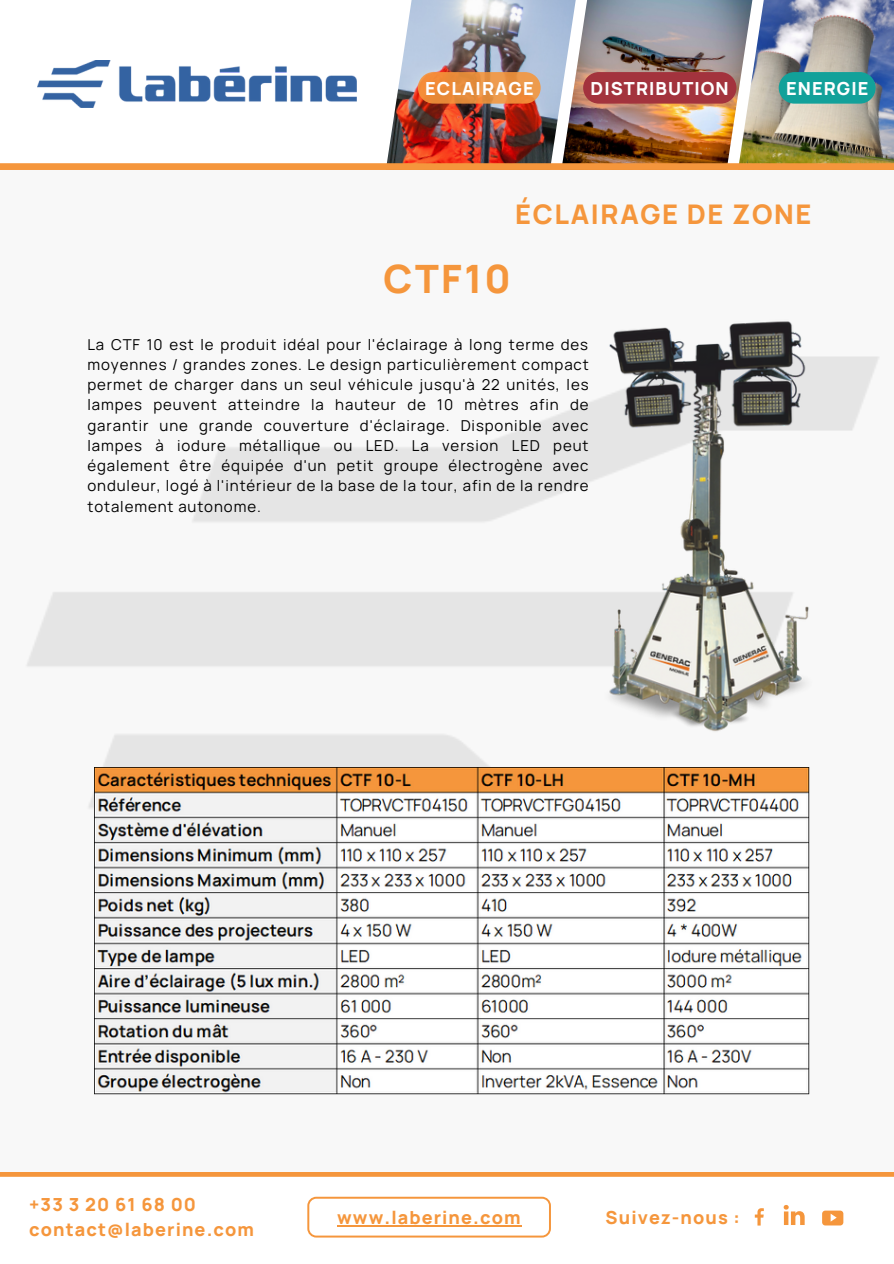
<style>
.page{position:relative;width:894px;height:1264px;background:#fff}
.page>*{position:absolute;margin:0;border:0;box-sizing:border-box;transform-origin:0 0}
.t1{font:800 39px "Manrope";letter-spacing:.06em;color:#f5963c}
.t2{font:800 27px "Manrope";letter-spacing:.06em;color:#f5963c}
.t3{font:800 18px/24.8px "Manrope";letter-spacing:.06em;color:#f5963c}
.t4{font:800 18px "Manrope";letter-spacing:.06em;color:#fff}
.t5{font:15px/20.2px "Manrope";letter-spacing:.06em;color:#000;text-align:justify}
</style>
<div class="page">
<hr style="left:0;top:1172px;width:893px;height:4px;background:#f5963c">
<img style="left:582px;top:0;width:147px;height:163px">
<img style="left:387px;top:0;width:195px;height:163px">
<img style="left:729px;top:0;width:164px;height:163px">
<svg style="left:307px;top:1196px;width:243px;height:41px"></svg>
<hr style="left:337px;top:1224px;width:184px;height:2px;background:#f5963c">
<svg style="left:754px;top:1205px;width:90px;height:21px"></svg>
<div style="left:0;top:170px;width:893px;height:1001px;background:#f8f8f8"></div>
<div style="left:0;top:163px;width:893px;height:7px;background:#f5963c"></div>
<img style="left:37px;top:61px;width:319px;height:47px">
<img style="left:94px;top:767px;width:715px;height:327px">
<img style="left:516px;top:321px;width:364px;height:411px">
<div style="left:418px;top:72px;width:122px;height:32px;background:#f5963c;border-radius:16px;opacity:.89"></div>
<div style="left:778px;top:72px;width:97px;height:32px;background:#12a19a;border-radius:16px"></div>
<div style="left:583px;top:72px;width:153px;height:32px;background:#a3333d;border-radius:16px"></div>
<p class="t4" style="left:425px;top:75px;width:110px">ECLAIRAGE</p>
<p class="t4" style="left:590px;top:75px;width:140px">DISTRIBUTION</p>
<p class="t4" style="left:785px;top:75px;width:84px">ENERGIE</p>
<h2 class="t2" style="left:515px;top:195px;width:297px">ÉCLAIRAGE DE ZONE</h2>
<h1 class="t1" style="left:383px;top:251px;width:128px">CTF10</h1>
<p class="t5" style="left:87px;top:333px;width:502px">La CTF 10 est le produit idéal pour l'éclairage à long terme des moyennes / grandes zones. Le design particulièrement compact permet de charger dans un seul véhicule jusqu'à 22 unités, les lampes peuvent atteindre la hauteur de 10 mètres afin de garantir une grande couverture d'éclairage. Disponible avec lampes à iodure métallique ou LED. La version LED peut également être équipée d'un petit groupe électrogène avec onduleur, logé à l'intérieur de la base de la tour, afin de la rendre totalement autonome.</p>
<p class="t3" style="left:29px;top:1192px;width:226px">+33 3 20 61 68 00 contact@laberine.com</p>
<p class="t3" style="left:337px;top:1204px;width:185px">www.laberine.com</p>
<p class="t3" style="left:605px;top:1204px;width:136px">Suivez-nous :</p>
</div>
